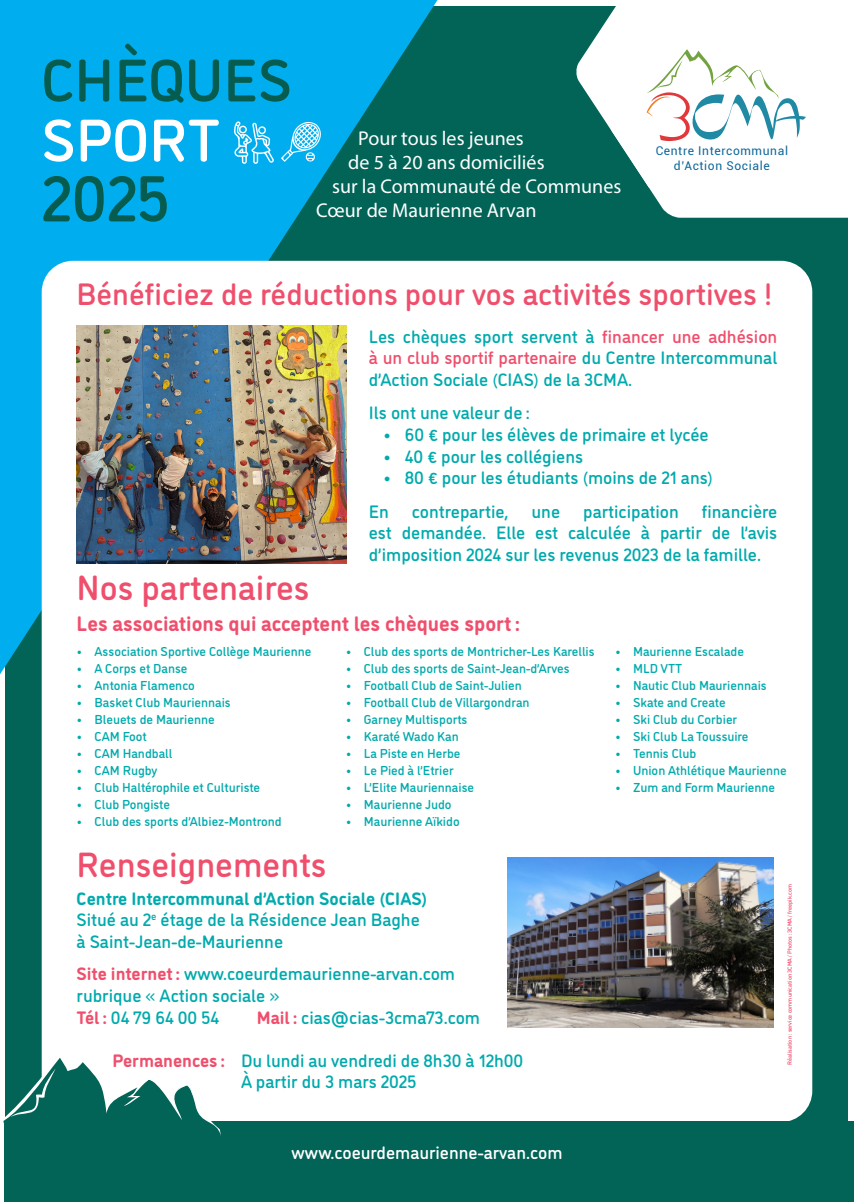
<style>
.page{position:relative;width:854px;height:1202px;background:#fff}
.page>*{position:absolute;margin:0;border:0;box-sizing:border-box;transform-origin:0 0}
.t1{font:500 65px "DI Nosaur";color:#065c4e}
.t2{font:500 60px "DI Nosaur";color:#065c4e}
.t3{font:500 60px "DI Nosaur";color:#fff}
.t4{font:500 35px "DI Nosaur";color:#ef4f6c}
.t5{font:500 31px "DI Nosaur";color:#ef4f6c}
.t6{font:700 21px "DI Nosaur";color:#ef4f6c}
.t7{font:20px "Myriad Pro";color:#fff}
.t8{font:500 18px/21.6px "DI Nosaur";color:#00aaad;text-align:justify}
.t9{font:700 18px "DI Nosaur";color:#00aaad}
.t10{font:500 18px "DI Nosaur";color:#fff}
.t11{font:500 13px "DI Nosaur";color:#00aaad}
.t12{font:12.1px/14.5px "Roboto";letter-spacing:.05em;color:#10679a;text-align:center}
.t13{font:500 6px "DI Nosaur";color:#ef4f6c}
.s1{color:#ef4f6c}
.s2{font-weight:700;color:#ef4f6c}
</style>
<div class="page">
<div style="left:6px;top:6px;width:842px;height:1190px;background:#016457"></div>
<svg style="left:0;top:0;width:437px;height:674px;fill:#00aeef"></svg>
<div style="left:42px;top:261px;width:770px;height:861px;background:#fff;border-radius:31px"></div>
<div style="left:4px;top:1122px;width:849px;height:80px;background:#016457"></div>
<svg style="left:3px;top:1050px;width:218px;height:86px"></svg>
<svg style="left:576px;top:6px;width:272px;height:212px;fill:#fff"></svg>
<svg style="left:611px;top:31px;width:221px;height:156px;background:#ecf2f1"></svg>
<img style="left:77px;top:325px;width:269px;height:238px">
<svg style="left:234px;top:121px;width:40px;height:43px;background:#49c5f3"></svg>
<svg style="left:281px;top:122px;width:41px;height:40px;background:#4cc6f3"></svg>
<img style="left:507px;top:857px;width:266px;height:171px">
<p class="t2" style="left:41px;top:37px;width:252px">CHÈQUES</p>
<p class="t3" style="left:41px;top:97px;width:180px">SPORT</p>
<p class="t1" style="left:41px;top:152px;width:130px">2025</p>
<p class="t7" style="left:358px;top:126px;width:167px">Pour tous les jeunes</p>
<p class="t7" style="left:348px;top:150px;width:198px">de 5 à 20 ans domiciliés</p>
<p class="t7" style="left:332px;top:174px;width:290px">sur la Communauté de Communes</p>
<p class="t7" style="left:316px;top:198px;width:222px">Cœur de Maurienne Arvan</p>
<p class="t12" style="left:655px;top:143px;width:134px">Centre Intercommunal d’Action Sociale</p>
<p class="t5" style="left:77px;top:272px;width:697px">Bénéficiez de réductions pour vos activités sportives !</p>
<p class="t8" style="left:369px;top:324px;width:410px">Les chèques sport servent à <span class="s1">financer une adhésion à un club sportif partenaire</span> du Centre Intercommunal d’Action Sociale (CIAS) de la 3CMA.</p>
<p class="t8" style="left:369px;top:401px;width:162px">Ils ont une valeur de :</p>
<p class="t8" style="left:383px;top:423px;width:327px">• 60 € pour les élèves de primaire et lycée</p>
<p class="t8" style="left:383px;top:444px;width:202px">• 40 € pour les collégiens</p>
<p class="t8" style="left:383px;top:466px;width:331px">• 80 € pour les étudiants (moins de 21 ans)</p>
<p class="t8" style="left:369px;top:499px;width:22px">En</p>
<p class="t8" style="left:412px;top:499px;width:98px">contrepartie,</p>
<p class="t8" style="left:531px;top:499px;width:30px">une</p>
<p class="t8" style="left:583px;top:499px;width:97px">participation</p>
<p class="t8" style="left:369px;top:499px;width:410px;text-indent:333px">financière est demandée. Elle est calculée à partir de l’avis d’imposition 2024 sur les revenus 2023 de la famille.</p>
<p class="t4" style="left:77px;top:563px;width:234px">Nos partenaires</p>
<p class="t6" style="left:77px;top:608px;width:444px">Les associations qui acceptent les chèques sport :</p>
<p class="t11" style="left:77px;top:642px;width:236px">• Association Sportive Collège Maurienne</p>
<p class="t11" style="left:77px;top:659px;width:112px">• A Corps et Danse</p>
<p class="t11" style="left:77px;top:676px;width:120px">• Antonia Flamenco</p>
<p class="t11" style="left:77px;top:693px;width:156px">• Basket Club Mauriennais</p>
<p class="t11" style="left:77px;top:710px;width:140px">• Bleuets de Maurienne</p>
<p class="t11" style="left:77px;top:727px;width:72px">• CAM Foot</p>
<p class="t11" style="left:77px;top:744px;width:97px">• CAM Handball</p>
<p class="t11" style="left:77px;top:761px;width:82px">• CAM Rugby</p>
<p class="t11" style="left:77px;top:778px;width:185px">• Club Haltérophile et Culturiste</p>
<p class="t11" style="left:77px;top:795px;width:95px">• Club Pongiste</p>
<p class="t11" style="left:77px;top:812px;width:206px">• Club des sports d’Albiez-Montrond</p>
<p class="t11" style="left:346px;top:642px;width:250px">• Club des sports de Montricher-Les Karellis</p>
<p class="t11" style="left:346px;top:659px;width:225px">• Club des sports de Saint-Jean-d’Arves</p>
<p class="t11" style="left:346px;top:676px;width:177px">• Football Club de Saint-Julien</p>
<p class="t11" style="left:346px;top:693px;width:185px">• Football Club de Villargondran</p>
<p class="t11" style="left:346px;top:710px;width:123px">• Garney Multisports</p>
<p class="t11" style="left:346px;top:727px;width:114px">• Karaté Wado Kan</p>
<p class="t11" style="left:346px;top:744px;width:116px">• La Piste en Herbe</p>
<p class="t11" style="left:346px;top:761px;width:109px">• Le Pied à l’Etrier</p>
<p class="t11" style="left:346px;top:778px;width:130px">• L’Elite Mauriennaise</p>
<p class="t11" style="left:346px;top:795px;width:107px">• Maurienne Judo</p>
<p class="t11" style="left:346px;top:812px;width:115px">• Maurienne Aïkido</p>
<p class="t4" style="left:77px;top:840px;width:251px">Renseignements</p>
<p class="t9" style="left:77px;top:885px;width:352px">Centre Intercommunal d’Action Sociale (CIAS)</p>
<p class="t8" style="left:77px;top:908px;width:344px">Situé au 2<sup>e</sup> étage de la Résidence Jean Baghe</p>
<p class="t8" style="left:77px;top:930px;width:208px">à Saint-Jean-de-Maurienne</p>
<p class="t8" style="left:77px;top:962px;width:380px"><span class="s2">Site internet :</span> www.coeurdemaurienne-arvan.com</p>
<p class="t8" style="left:77px;top:984px;width:204px">rubrique « Action sociale »</p>
<p class="t8" style="left:77px;top:1005px;width:144px"><span class="s2">Tél :</span> 04 79 64 00 54</p>
<p class="t8" style="left:257px;top:1005px;width:225px"><span class="s2">Mail :</span> cias@cias-3cma73.com</p>
<p class="t8" style="left:113px;top:1048px;width:412px"><span class="s2">Permanences :</span> Du lundi au vendredi de 8h30 à 12h00</p>
<p class="t8" style="left:241px;top:1070px;width:177px">À partir du 3 mars 2025</p>
<p class="t10" style="left:291px;top:1140px;width:272px">www.coeurdemaurienne-arvan.com</p>
<p class="t11" style="left:615px;top:642px;width:130px">• Maurienne Escalade</p>
<p class="t11" style="left:615px;top:659px;width:69px">• MLD VTT</p>
<p class="t11" style="left:615px;top:676px;width:153px">• Nautic Club Mauriennais</p>
<p class="t11" style="left:615px;top:693px;width:112px">• Skate and Create</p>
<p class="t11" style="left:615px;top:710px;width:124px">• Ski Club du Corbier</p>
<p class="t11" style="left:615px;top:727px;width:135px">• Ski Club La Toussuire</p>
<p class="t11" style="left:615px;top:744px;width:83px">• Tennis Club</p>
<p class="t11" style="left:615px;top:761px;width:173px">• Union Athlétique Maurienne</p>
<p class="t11" style="left:615px;top:778px;width:161px">• Zum and Form Maurienne</p>
<p class="t13" style="left:785px;top:1065px;width:182px;rotate:-90deg">Réalisation : service communication 3CMA / Photos : 3CMA / freepik.com</p>
</div>
